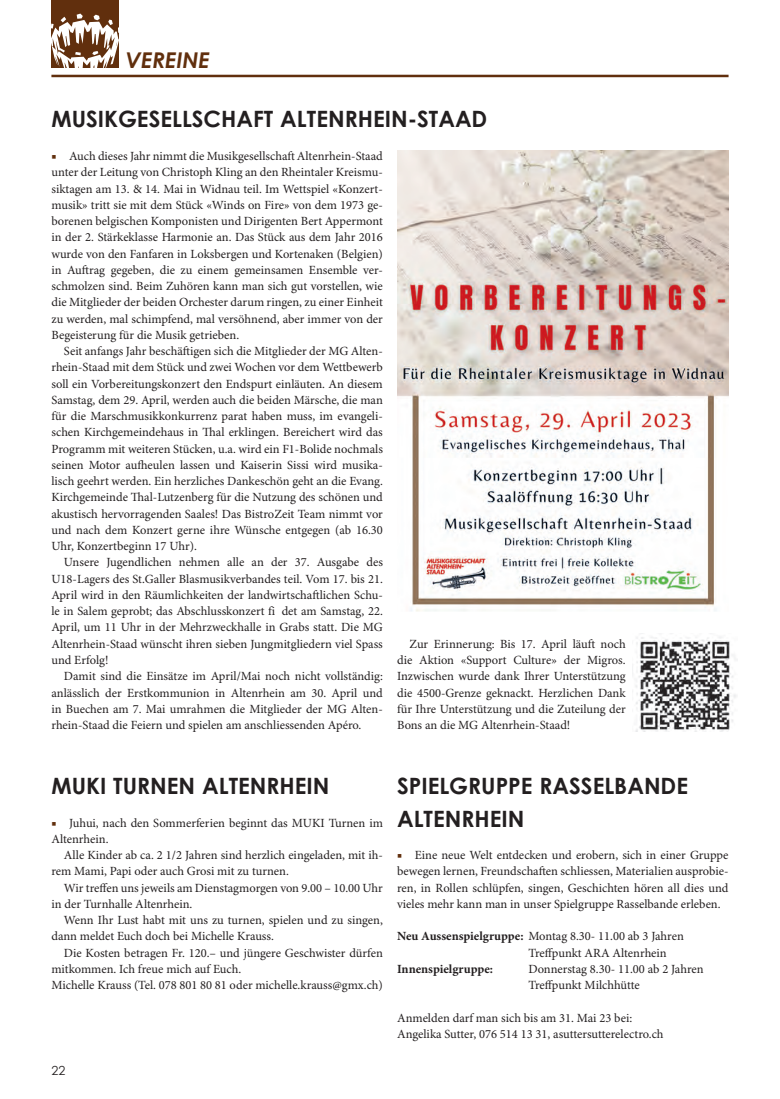
<style>
.page{position:relative;width:780px;height:1099px;background:#fff}
.page>*{position:absolute;margin:0;border:0;box-sizing:border-box;transform-origin:0 0}
.t1{font:700 22.5px/32.5px "Century Gothic";color:#231f20}
.t2{font:italic 700 21.75px "Century Gothic";color:#612f0d}
.t3{font:12.5px/16.2px "Minion Pro";color:#231f20}
.t4{font:700 12.5px "Minion Pro";color:#231f20}
.t5{font:12.5px "Century Gothic";color:#231f20}
.s1{color:#612f0d}
.s2{font-weight:700}
</style>
<div class="page">
<div style="left:51px;top:0;width:68px;height:68px;background:#612f0d"></div>
<hr style="left:51px;top:75px;width:677px;height:2px;background:#612f0d">
<svg style="left:51px;top:14px;width:68px;height:54px"></svg>
<img style="left:397px;top:151px;width:331px;height:461px">
<img style="left:635px;top:633px;width:102px;height:98px">
<h2 class="t2" style="left:126px;top:44px;width:85px">VEREINE</h2>
<h1 class="t1" style="left:51px;top:102px;width:437px">MUSIKGESELLSCHAFT ALTENRHEIN-STAAD</h1>
<p class="t3" style="left:51px;top:148px;width:333px;text-align:justify"><span class="s1">■</span> Auch dieses Jahr nimmt die Musikgesellschaft Altenrhein-Staad unter der Leitung von Christoph Kling an den Rheintaler Kreismu&shy;siktagen am 13. &amp; 14. Mai in Widnau teil. Im Wettspiel «Konzert&shy;musik» tritt sie mit dem Stück «Winds on Fire» von dem 1973 ge&shy;borenen belgischen Komponisten und Dirigenten Bert Appermont in der 2. Stärkeklasse Harmonie an. Das Stück aus dem Jahr 2016 wurde von den Fanfaren in Loksbergen und Kortenaken (Belgien) in Auftrag gegeben, die zu einem gemeinsamen Ensemble ver&shy;schmolzen sind. Beim Zuhören kann man sich gut vorstellen, wie die Mitglieder der beiden Orchester darum ringen, zu einer Einheit zu werden, mal schimpfend, mal versöhnend, aber immer von der Begeisterung für die Musik getrieben.</p>
<p class="t3" style="left:51px;top:343px;width:333px;text-align:justify;text-indent:13px">Seit anfangs Jahr beschäftigen sich die Mitglieder der MG Alten&shy;rhein-Staad mit dem Stück und zwei Wochen vor dem Wettbewerb soll ein Vorbereitungskonzert den Endspurt einläuten. An diesem Samstag, dem 29. April, werden auch die beiden Märsche, die man für die Marschmusikkonkurrenz parat haben muss, im evangeli&shy;schen Kirchgemeindehaus in Thal erklingen. Bereichert wird das Programm mit weiteren Stücken, u.a. wird ein F1-Bolide nochmals seinen Motor aufheulen lassen und Kaiserin Sissi wird musika&shy;lisch geehrt werden. Ein herzliches Dankeschön geht an die Evang.<br>Kirchgemeinde Thal-Lutzenberg für die Nutzung des schönen und akustisch hervorragenden Saales! Das BistroZeit Team nimmt vor und nach dem Konzert gerne ihre Wünsche entgegen (ab 16.30<br>Uhr, Konzertbeginn 17 Uhr).</p>
<p class="t3" style="left:51px;top:555px;width:333px;text-align:justify;text-indent:13px">Unsere Jugendlichen nehmen alle an der 37. Ausgabe des U18-Lagers des St.Galler Blasmusikverbandes teil. Vom 17. bis 21.<br>April wird in den Räumlichkeiten der landwirtschaftlichen Schu&shy;le in Salem geprobt; das Abschlusskonzert fi det am Samstag, 22.<br>April, um 11 Uhr in der Mehrzweckhalle in Grabs statt. Die MG Altenrhein-Staad wünscht ihren sieben Jungmitgliedern viel Spass und Erfolg!</p>
<p class="t3" style="left:51px;top:668px;width:333px;text-align:justify;text-indent:13px">Damit sind die Einsätze im April/Mai noch nicht vollständig: anlässlich der Erstkommunion in Altenrhein am 30. April und in Buechen am 7. Mai umrahmen die Mitglieder der MG Alten&shy;rhein-Staad die Feiern und spielen am anschliessenden Apéro.</p>
<p class="t3" style="left:397px;top:636px;width:230px;text-align:justify;text-indent:12px">Zur Erinnerung: Bis 17. April läuft noch die Aktion «Support Culture» der Migros.<br>Inzwischen wurde dank Ihrer Unterstützung die 4500-Grenze geknackt. Herzlichen Dank für Ihre Unterstützung und die Zuteilung der Bons an die MG Altenrhein-Staad!</p>
<h1 class="t1" style="left:51px;top:768px;width:279px">MUKI TURNEN ALTENRHEIN</h1>
<p class="t3" style="left:51px;top:815px;width:333px"><span class="s1">■</span> Juhui, nach den Sommerferien beginnt das MUKI Turnen im<br>Altenrhein.</p>
<p class="t3" style="left:51px;top:847px;width:333px;text-indent:13px">Alle Kinder ab ca. 2 1/2 Jahren sind herzlich eingeladen, mit ih&shy;rem Mami, Papi oder auch Grosi mit zu turnen.</p>
<p class="t3" style="left:51px;top:880px;width:333px;text-indent:13px">Wir treffen uns jeweils am Dienstagmorgen von 9.00 – 10.00 Uhr in der Turnhalle Altenrhein.</p>
<p class="t3" style="left:51px;top:912px;width:333px;text-indent:13px">Wenn Ihr Lust habt mit uns zu turnen, spielen und zu singen, dann meldet Euch doch bei Michelle Krauss.</p>
<p class="t3" style="left:51px;top:945px;width:333px;text-indent:13px">Die Kosten betragen Fr. 120.– und jüngere Geschwister dürfen mitkommen. Ich freue mich auf Euch.<br>Michelle Krauss (Tel. 078 801 80 81 oder michelle.krauss@gmx.ch)</p>
<p class="t5" style="left:51px;top:1061px;width:15px">22</p>
<h1 class="t1" style="left:397px;top:768px;width:292px">SPIELGRUPPE RASSELBANDE<br>ALTENRHEIN</h1>
<p class="t3" style="left:397px;top:847px;width:333px;text-align:justify"><span class="s1">■</span> Eine neue Welt entdecken und erobern, sich in einer Gruppe bewegen lernen, Freundschaften schliessen, Materialien ausprobie&shy;ren, in Rollen schlüpfen, singen, Geschichten hören all dies und vieles mehr kann man in unser Spielgruppe Rasselbande erleben.</p>
<p class="t3" style="left:528px;top:928px;width:157px;text-indent:-131px"><span class="s2">Neu Aussenspielgruppe:</span> Montag 8.30- 11.00 ab 3 Jahren<br>Treffpunkt ARA Altenrhein</p>
<p class="t4" style="left:397px;top:961px;width:97px">Innenspielgruppe:</p>
<p class="t3" style="left:528px;top:961px;width:177px">Donnerstag 8.30- 11.00 ab 2 Jahren<br>Treffpunkt Milchhütte</p>
<p class="t3" style="left:397px;top:1010px;width:268px">Anmelden darf man sich bis am 31. Mai 23 bei:<br>Angelika Sutter, 076 514 13 31, asuttersutterelectro.ch</p>
</div>
